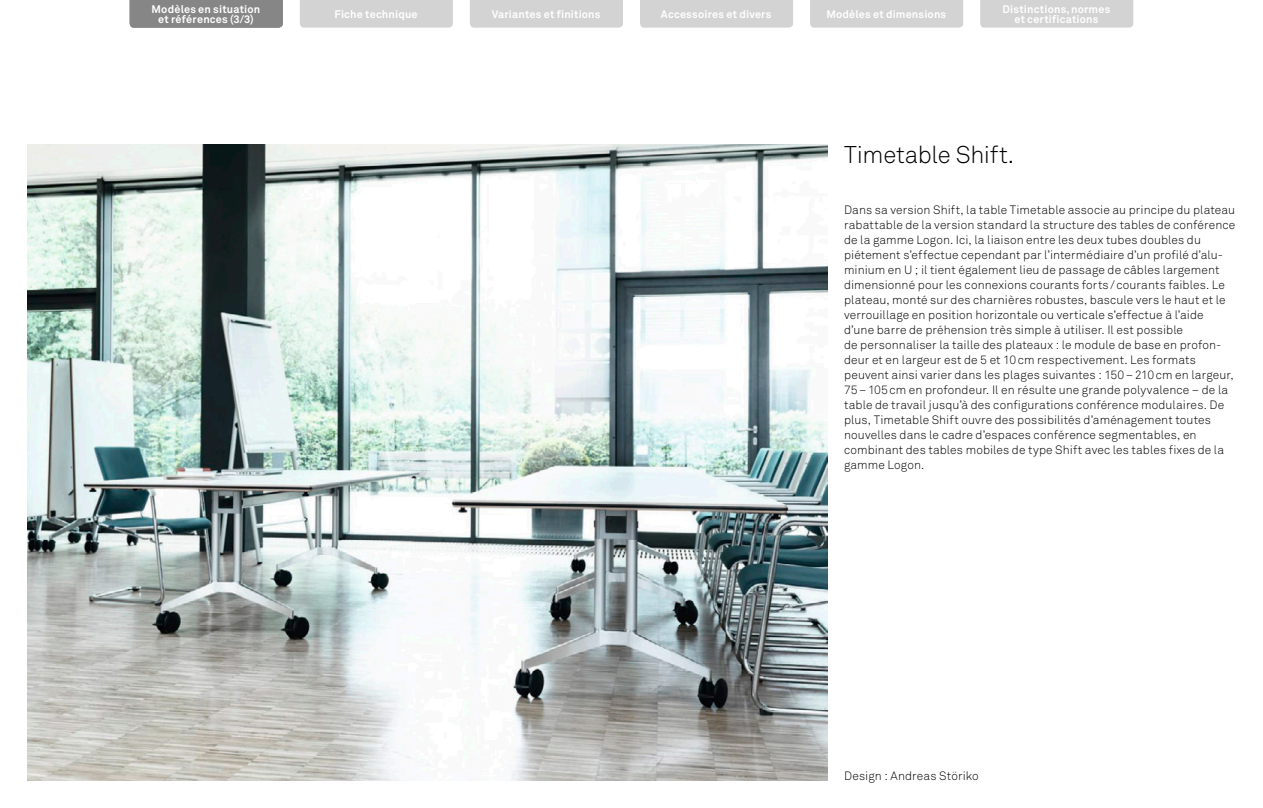
<style>
.page{position:relative;width:1263px;height:808px;background:#fff}
.page>*{position:absolute;margin:0;border:0;box-sizing:border-box;transform-origin:0 0}
.t1{font:300 24px "Akkurat Pro";letter-spacing:-.01em;color:#000}
.t2{font:300 12px/15px "Akkurat Pro";letter-spacing:.01em;color:#000}
.t3{font:700 10.8px/10.5px "Akkurat Pro";letter-spacing:.015em;color:#fff;text-align:center}
</style>
<div class="page">
<img style="left:28px;top:145px;width:799px;height:635px">
<div style="left:300px;top:0;width:153px;height:28px;background:#d3d3d3"></div>
<div style="left:470px;top:0;width:153px;height:28px;background:#d3d3d3"></div>
<div style="left:810px;top:0;width:153px;height:28px;background:#d3d3d3"></div>
<div style="left:980px;top:0;width:153px;height:28px;background:#d3d3d3"></div>
<div style="left:640px;top:0;width:153px;height:28px;background:#d3d3d3"></div>
<div style="left:130px;top:0;width:153px;height:28px;background:#868686"></div>
<p class="t3" style="left:152px;top:4px;width:110px">Modèles en situation et références (3/3)</p>
<p class="t3" style="left:171px;top:14px;width:71px">et références</p>
<p class="t3" style="left:334px;top:9px;width:85px">Fiche technique</p>
<p class="t3" style="left:492px;top:9px;width:110px">Variantes et finitions</p>
<p class="t3" style="left:826px;top:9px;width:121px">Modèles et dimensions</p>
<p class="t3" style="left:1002px;top:4px;width:109px">Distinctions,normes et certifications</p>
<p class="t3" style="left:661px;top:9px;width:112px">Accessoires et divers</p>
<h1 class="t1" style="left:844px;top:141px;width:172px">Timetable Shift.</h1>
<p class="t2" style="left:844px;top:202px;width:393px">Dans sa version Shift, la table Timetable associe au principe du plateau rabattable de la version standard la structure des tables de conférence de la gamme Logon. Ici, la liaison entre les deux tubes doubles du piétement s’effectue cependant par l’intermédiaire d’un profilé d’alu&shy;minium en U ; il tient également lieu de passage de câbles largement dimensionné pour les connexions courants forts/courants faibles. Le plateau, monté sur des charnières robustes, bascule vers le haut et le verrouillage en position horizontale ou verticale s’effectue à l’aide d’une barre de préhension très simple à utiliser. Il est possible<br>de personnaliser la taille des plateaux : le module de base en profon&shy;deur et en largeur est de 5 et 10cm respectivement. Les formats peuvent ainsi varier dans les plages suivantes : 150–210cm en largeur, 75–105cm en profondeur. Il en résulte une grande polyvalence – de la table de travail jusqu’à des configurations conférence modulaires. De plus, Timetable Shift ouvre des possibilités d’aménagement toutes nouvelles dans le cadre d’espaces conférence segmentables, en combinant des tables mobiles de type Shift avec les tables fixes de la gamme Logon.</p>
<p class="t2" style="left:844px;top:769px;width:136px">Design : Andreas Störiko</p>
</div>
